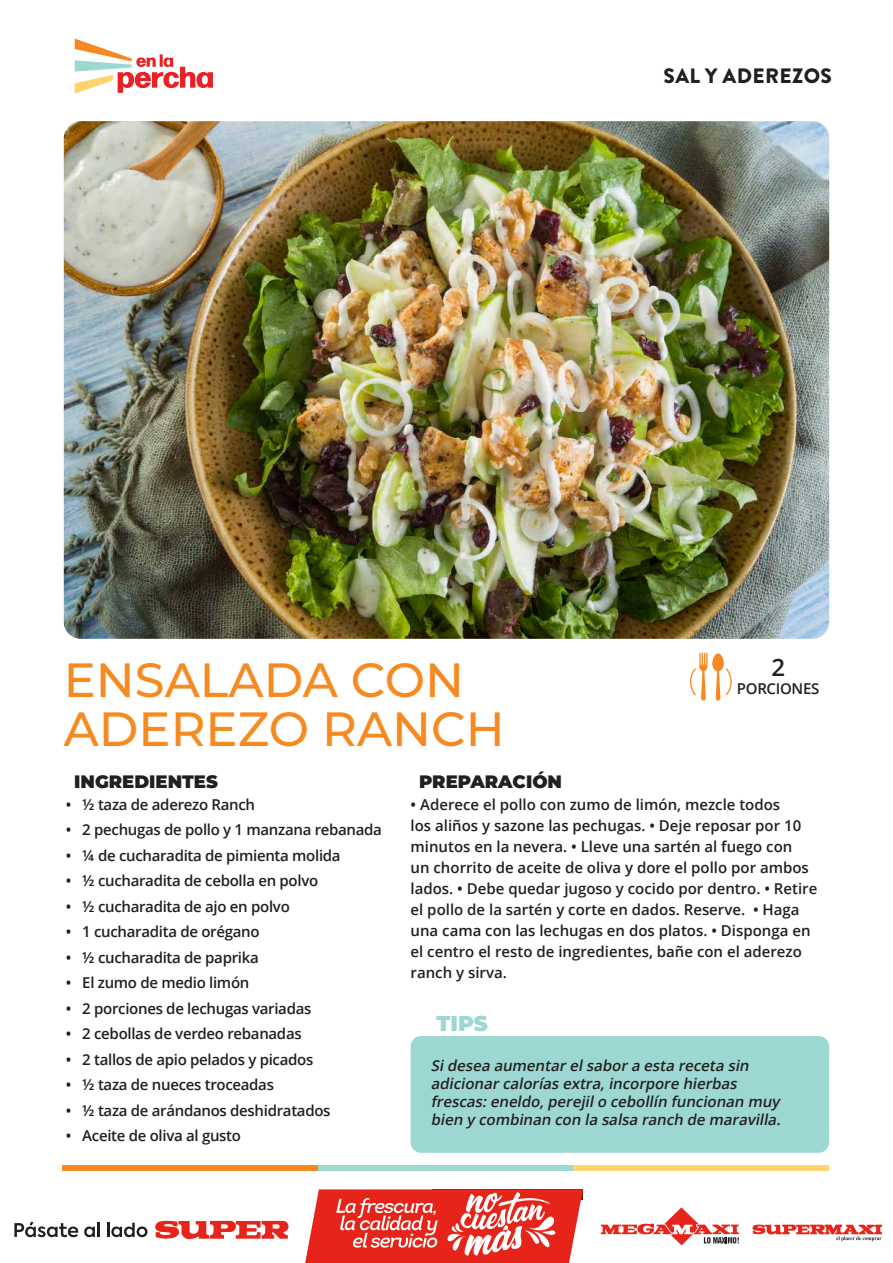
<style>
.page{position:relative;width:893px;height:1263px;background:#fff}
.page>*{position:absolute;margin:0;border:0;box-sizing:border-box;transform-origin:0 0}
.t1{font:500 48px/49.5px "Montserrat";color:#f68920}
.t2{font:600 24px "Open Sans";color:#231f20}
.t3{font:900 21.45px "Montserrat";color:#9dd8d1}
.t4{font:900 20.85px "Brandon Grotesque";letter-spacing:.02em;color:#231f20}
.t5{font:900 18px "Montserrat";color:#231f20}
.t6{font:600 15px "Open Sans";letter-spacing:-.02em;color:#231f20}
.t7{font:600 15px/21px "Open Sans";color:#231f20}
.t8{font:italic 600 15px/18px "Open Sans";color:#231f20}
</style>
<div class="page">
<svg style="left:601px;top:1207px;width:138px;height:38px"></svg>
<svg style="left:752px;top:1224px;width:130px;height:17px"></svg>
<svg style="left:155px;top:1220px;width:134px;height:20px"></svg>
<svg style="left:14px;top:1222px;width:64px;height:15px"></svg>
<svg style="left:84px;top:1226px;width:11px;height:11px"></svg>
<hr style="left:97px;top:1223px;width:3px;height:14px;background:#231f20">
<svg style="left:107px;top:1223px;width:40px;height:14px"></svg>
<svg style="left:305px;top:1189px;width:278px;height:74px"></svg>
<svg style="left:75px;top:39px;width:138px;height:55px"></svg>
<div style="left:63px;top:1165px;width:255px;height:5px;background:#f68920"></div>
<div style="left:318px;top:1165px;width:256px;height:5px;background:#9dd8d1"></div>
<div style="left:574px;top:1165px;width:255px;height:5px;background:#ffd470"></div>
<img style="left:64px;top:121px;width:765px;height:518px">
<div style="left:411px;top:1036px;width:418px;height:117px;background:#9dd7d1;border-radius:11px"></div>
<svg style="left:690px;top:653px;width:42px;height:48px"></svg>
<h3 class="t4" style="left:664px;top:61px;width:170px">SAL Y ADEREZOS</h3>
<h2 class="t2" style="left:771px;top:651px;width:15px">2</h2>
<p class="t6" style="left:737px;top:678px;width:84px">PORCIONES</p>
<h1 class="t1" style="left:64px;top:653px;width:443px">ENSALADA CON<br>ADEREZO RANCH</h1>
<p class="t5" style="left:74px;top:768px;width:145px">INGREDIENTES</p>
<p class="t5" style="left:419px;top:768px;width:144px">PREPARACIÓN</p>
<p class="t6" style="left:66px;top:794px;width:191px">• ½ taza de aderezo Ranch</p>
<p class="t6" style="left:66px;top:820px;width:318px">• 2 pechugas de pollo y 1 manzana rebanada</p>
<p class="t6" style="left:66px;top:845px;width:276px">• ¼ de cucharadita de pimienta molida</p>
<p class="t6" style="left:66px;top:871px;width:254px">• ½ cucharadita de cebolla en polvo</p>
<p class="t6" style="left:66px;top:896px;width:226px">• ½ cucharadita de ajo en polvo</p>
<p class="t6" style="left:66px;top:922px;width:195px">• 1 cucharadita de orégano</p>
<p class="t6" style="left:66px;top:947px;width:194px">• ½ cucharadita de paprika</p>
<p class="t6" style="left:66px;top:973px;width:185px">• El zumo de medio limón</p>
<p class="t6" style="left:66px;top:998px;width:247px">• 2 porciones de lechugas variadas</p>
<p class="t6" style="left:66px;top:1024px;width:237px">• 2 cebollas de verdeo rebanadas</p>
<p class="t6" style="left:66px;top:1049px;width:249px">• 2 tallos de apio pelados y picados</p>
<p class="t6" style="left:66px;top:1075px;width:210px">• ½ taza de nueces troceadas</p>
<p class="t6" style="left:66px;top:1100px;width:266px">• ½ taza de arándanos deshidratados</p>
<p class="t6" style="left:66px;top:1126px;width:177px">• Aceite de oliva al gusto</p>
<p class="t7" style="left:411px;top:794px;width:408px">• Aderece el pollo con zumo de limón, mezcle todos<br>los aliños y sazone las pechugas. • Deje reposar por 10 minutos en la nevera. • Lleve una sartén al fuego con<br>un chorrito de aceite de oliva y dore el pollo por ambos lados. • Debe quedar jugoso y cocido por dentro. • Retire el pollo de la sartén y corte en dados. Reserve. • Haga una cama con las lechugas en dos platos. • Disponga en el centro el resto de ingredientes, bañe con el aderezo ranch y sirva.</p>
<h3 class="t3" style="left:436px;top:1007px;width:53px">TIPS</h3>
<p class="t8" style="left:431px;top:1056px;width:355px">Sidesea aumentarelsabora esta receta sin adicionarcalorías extra,incorpore hierbas frescas:eneldo,perejilo cebollín funcionan muy bien y combinan con la salsa ranch de maravilla.</p>
</div>
